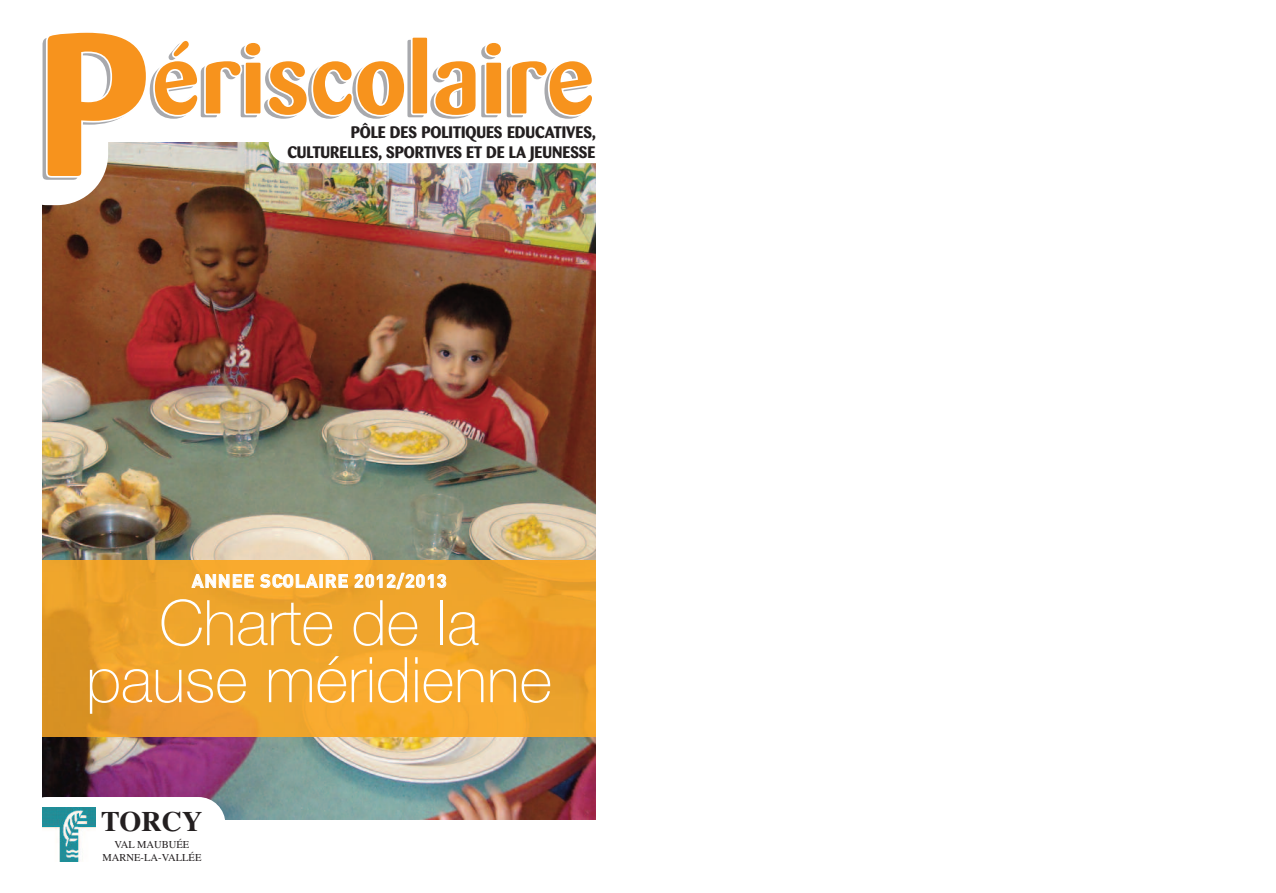
<style>
.page{position:relative;width:1276px;height:893px;background:#fff}
.page>*{position:absolute;margin:0;border:0;box-sizing:border-box;transform-origin:0 0}
.t1{font:100 63px/57px "Helvetica Neue LT";color:#fff;text-align:center}
.t2{font:700 28.2px "Times";color:#231f20}
.t3{font:700 18px "DIN";letter-spacing:.05em;color:#fff}
.t4{font:700 16.5px/19.8px "Barmeno BQ";color:#231f20;text-align:right}
.t5{font:10.5px/12.8px "Times";color:#231f20;text-align:center}
</style>
<div class="page">
<img style="left:43px;top:163px;width:552px;height:656px">
<div style="left:407px;top:40px;width:17px;height:77px;background:#a8a9ad;border-radius:2px"></div>
<img style="left:42px;top:32px;width:365px;height:173px">
<div style="left:412px;top:37px;width:16px;height:77px;background:#f7931d;border-radius:2px"></div>
<div style="left:411px;top:36px;width:18px;height:79px;border:2px solid #fff;border-radius:2px"></div>
<svg style="left:430px;top:43px;width:162px;height:76px"></svg>
<div style="left:269px;top:124px;width:389px;height:39px;background:#fff;border-radius:20px"></div>
<div style="left:20px;top:797px;width:205px;height:68px;background:#fff;border-radius:27px"></div>
<svg style="left:43px;top:807px;width:52px;height:55px"></svg>
<img style="left:43px;top:808px;width:52px;height:53px">
<img style="left:43px;top:560px;width:552px;height:176px">
<p class="t4" style="left:287px;top:123px;width:310px">PÔLE DES POLITIQUES EDUCATIVES,<br>CULTURELLES, SPORTIVES ET DE LA JEUNESSE</p>
<p class="t3" style="left:192px;top:570px;width:256px">ANNEE SCOLAIRE 2012/2013</p>
<h1 class="t1" style="left:86px;top:600px;width:468px">Charte de la pause méridienne</h1>
<h2 class="t2" style="left:101px;top:804px;width:103px">TORCY</h2>
<p class="t5" style="left:102px;top:838px;width:101px">VAL MAUBUÉE<br>MARNE-LA-VALLÉE</p>
</div>
